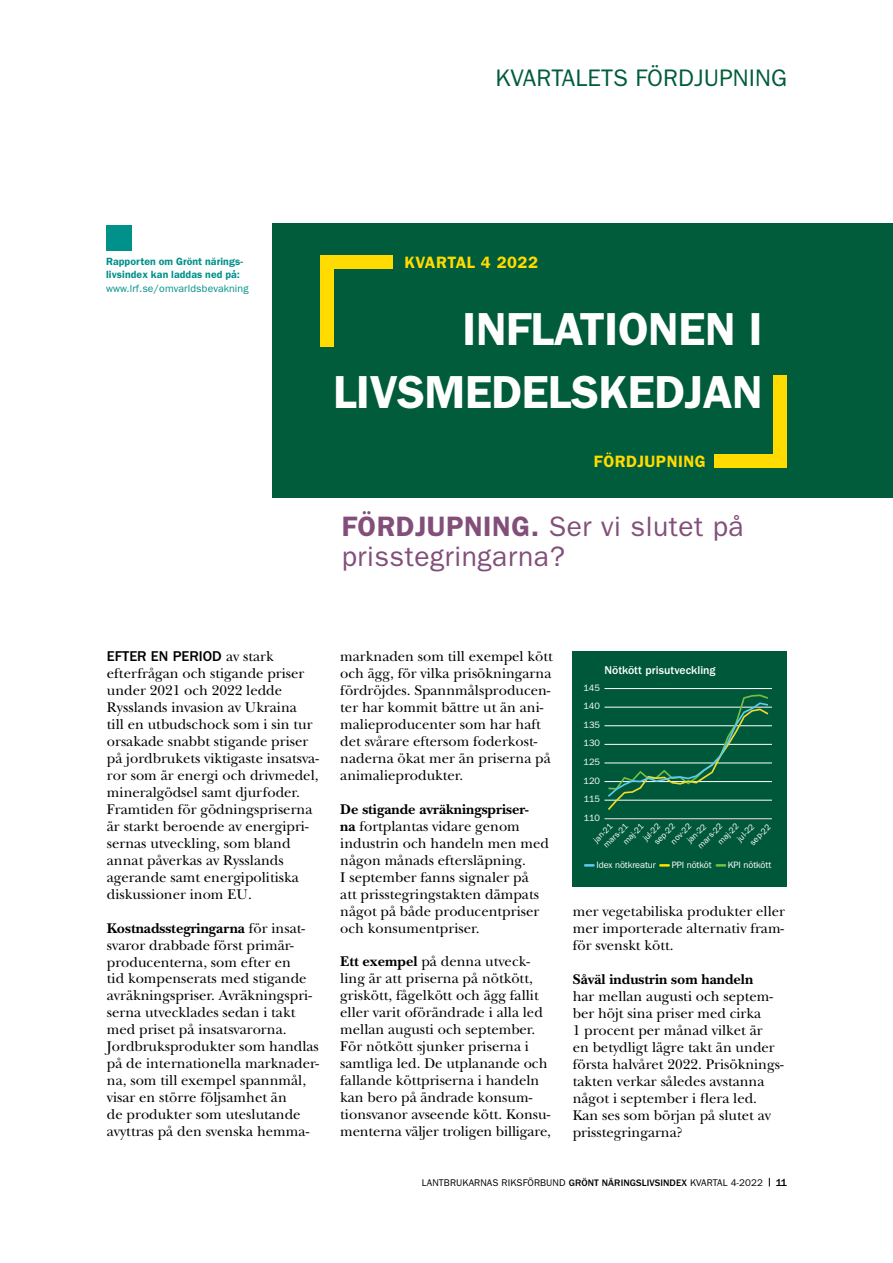
<style>
.page{position:relative;width:893px;height:1263px;background:#fff}
.page>*{position:absolute;margin:0;border:0;box-sizing:border-box;transform-origin:0 0}
.t1{font:600 46.5px/63px "ITC Franklin Gothic Std";letter-spacing:-.01em;color:#fff;text-align:right}
.t2{font:28.2px/30px "ITC Franklin Gothic Std";letter-spacing:.02em;color:#824f7a}
.t3{font:24px "ITC Franklin Gothic Std";letter-spacing:.005em;color:#005c3a}
.t4{font:600 16.5px "ITC Franklin Gothic Std";letter-spacing:.03em;color:#ffdb00}
.t5{font:14.7px/17px "New Baskerville Std";color:#000}
.t6{font:700 14.7px "New Baskerville Std";color:#000}
.t7{font:500 14.7px "ITC Franklin Gothic Std";color:#000}
.t8{font:500 11.7px "ITC Franklin Gothic Std";color:#fff}
.t9{font:600 10.5px/13.5px "ITC Franklin Gothic Std";letter-spacing:.01em;color:#00918a}
.t10{font:10.5px "ITC Franklin Gothic Std";letter-spacing:.01em;color:#00918a}
.t11{font:9.75px "ITC Franklin Gothic Std";letter-spacing:.01em;color:#000}
.t12{font:9.3px "ITC Franklin Gothic Std";letter-spacing:-.01em;color:#fff}
.t13{font:8.4px/11.6px "ITC Franklin Gothic Std";color:#fff}
.s1{font-weight:600}
.s2{font-family:"New Baskerville Std";font-weight:400}
.s3{font-weight:700}
.s4{font-weight:500}
.s5{font-weight:500;font-size:10.5px}
</style>
<div class="page">
<div style="left:106px;top:226px;width:26px;height:25px;background:#00918a"></div>
<div style="left:272px;top:223px;width:621px;height:274px;background:#005c3a"></div>
<div style="left:321px;top:255px;width:13px;height:92px;background:#ffdb00"></div>
<div style="left:321px;top:255px;width:72px;height:13px;background:#ffdb00"></div>
<div style="left:774px;top:376px;width:13px;height:91px;background:#ffdb00"></div>
<div style="left:715px;top:454px;width:72px;height:13px;background:#ffdb00"></div>
<div style="left:573px;top:651px;width:214px;height:236px;background:#00583b"></div>
<svg style="left:585px;top:864px;width:8px;height:3px"></svg>
<svg style="left:660px;top:864px;width:9px;height:3px"></svg>
<svg style="left:717px;top:864px;width:8px;height:3px"></svg>
<hr style="left:604px;top:818px;width:168px;height:1px;background:#fff">
<hr style="left:604px;top:800px;width:168px;height:1px;background:#fff">
<hr style="left:604px;top:781px;width:168px;height:1px;background:#fff">
<hr style="left:604px;top:762px;width:168px;height:1px;background:#fff">
<hr style="left:604px;top:744px;width:168px;height:1px;background:#fff">
<hr style="left:604px;top:725px;width:168px;height:1px;background:#fff">
<hr style="left:604px;top:707px;width:168px;height:1px;background:#fff">
<hr style="left:604px;top:688px;width:168px;height:1px;background:#fff">
<svg style="left:608px;top:694px;width:160px;height:116px"></svg>
<h3 class="t3" style="left:496px;top:65px;width:293px">KVARTALETS FÖRDJUPNING</h3>
<p class="t9" style="left:106px;top:254px;width:138px">Rapporten om Grönt närings&shy;livsindex kan laddas ned på:</p>
<p class="t10" style="left:106px;top:282px;width:144px">www.lrf.se/omvarldsbevakning</p>
<p class="t4" style="left:404px;top:253px;width:135px">KVARTAL 4 2022</p>
<h1 class="t1" style="left:333px;top:298px;width:431px">INFLATIONEN I<br>LIVSMEDELSKEDJAN</h1>
<p class="t4" style="left:594px;top:451px;width:113px">FÖRDJUPNING</p>
<h2 class="t2" style="left:342px;top:511px;width:404px"><span class="s1">FÖRDJUPNING.</span> Ser vi slutet på prisstegringarna?</h2>
<p class="t7" style="left:107px;top:648px;width:168px">EFTER EN PERIOD <span class="s2">av stark</span></p>
<p class="t5" style="left:107px;top:665px;width:213px">efterfrågan och stigande priser under 2021 och 2022 ledde<br>Rysslands invasion av Ukraina<br>till en utbudschock som i sin tur orsakade snabbt stigande priser på jordbrukets viktigaste insatsva&shy;ror som är energi och drivmedel, mineralgödsel samt djurfoder.<br>Framtiden för gödningspriserna är starkt beroende av energipri&shy;sernas utveckling, som bland annat påverkas av Rysslands agerande samt energipolitiska diskussioner inom EU.</p>
<p class="t5" style="left:107px;top:919px;width:214px"><span class="s3">Kostnadsstegringarna</span> för insat&shy;svaror drabbade först primär&shy;producenterna, som efter en<br>tid kompenserats med stigande avräkningspriser. Avräkningspri&shy;serna utvecklades sedan i takt med priset på insatsvarorna.<br>Jordbruksprodukter som handlas på de internationella marknader&shy;na, som till exempel spannmål, visar en större följsamhet än<br>de produkter som uteslutande avyttras på den svenska hemma-</p>
<p class="t5" style="left:340px;top:648px;width:214px">marknaden som till exempel kött och ägg, för vilka prisökningarna fördröjdes. Spannmålsproducen&shy;ter har kommit bättre ut än ani&shy;malieproducenter som har haft det svårare eftersom foderkost&shy;naderna ökat mer än priserna på animalieprodukter.</p>
<p class="t5" style="left:340px;top:801px;width:210px"><span class="s3">De stigande avräkningspriser-<br>na</span> fortplantas vidare genom industrin och handeln men med någon månads eftersläpning.<br>I september fanns signaler på<br>att prisstegringstakten dämpats något på både producentpriser och konsumentpriser.</p>
<p class="t5" style="left:340px;top:953px;width:212px"><span class="s3">Ett exempel</span> på denna utveck&shy;ling är att priserna på nötkött, griskött, fågelkött och ägg fallit eller varit oförändrade i alla led mellan augusti och september.<br>För nötkött sjunker priserna i samtliga led. De utplanande och fallande köttpriserna i handeln kan bero på ändrade konsum&shy;tionsvanor avseende kött. Konsu&shy;menterna väljer troligen billigare,</p>
<p class="t8" style="left:604px;top:664px;width:113px">Nötkött prisutveckling</p>
<p class="t12" style="left:584px;top:682px;width:18px">145</p>
<p class="t12" style="left:584px;top:701px;width:18px">140</p>
<p class="t12" style="left:583px;top:719px;width:18px">135</p>
<p class="t12" style="left:583px;top:738px;width:18px">130</p>
<p class="t12" style="left:584px;top:756px;width:18px">125</p>
<p class="t12" style="left:583px;top:775px;width:18px">120</p>
<p class="t12" style="left:584px;top:794px;width:18px">115</p>
<p class="t12" style="left:584px;top:812px;width:18px">110</p>
<p class="t13" style="left:601px;top:842px;width:32px;rotate:-45deg">mars-21</p>
<p class="t13" style="left:591px;top:837px;width:25px;rotate:-45deg">jan-21</p>
<p class="t13" style="left:726px;top:828px;width:22px;text-indent:-16px;rotate:-45deg">maj-22 jul-22</p>
<p class="t13" style="left:640px;top:835px;width:22px;rotate:-45deg">jul-22</p>
<p class="t13" style="left:620px;top:839px;width:27px;rotate:-45deg">maj-21</p>
<p class="t12" style="left:596px;top:859px;width:61px">Idex nötkreatur</p>
<p class="t12" style="left:672px;top:859px;width:42px">PPI nötköt</p>
<p class="t12" style="left:728px;top:859px;width:45px">KPI nötkött</p>
<p class="t13" style="left:695px;top:843px;width:32px;rotate:-45deg">mars-22</p>
<p class="t13" style="left:747px;top:840px;width:27px;rotate:-45deg">sep-22</p>
<p class="t13" style="left:668px;top:838px;width:27px;rotate:-45deg">nov-22</p>
<p class="t13" style="left:651px;top:839px;width:27px;rotate:-45deg">sep-22</p>
<p class="t13" style="left:684px;top:837px;width:25px;rotate:-45deg">jan-22</p>
<p class="t5" style="left:573px;top:903px;width:214px;text-align:justify">mer vegetabiliska produkter eller mer importerade alternativ fram&shy;för svenskt kött.</p>
<p class="t6" style="left:573px;top:971px;width:182px">Såväl industrin som handeln</p>
<p class="t5" style="left:573px;top:988px;width:212px">har mellan augusti och septem&shy;ber höjt sina priser med cirka<br>1 procent per månad vilket är<br>en betydligt lägre takt än under första halvåret 2022. Prisöknings&shy;takten verkar således avstanna något i september i flera led.<br>Kan ses som början på slutet av prisstegringarna?</p>
<p class="t11" style="left:422px;top:1177px;width:367px">LANTBRUKARNAS RIKSFÖRBUND <span class="s4">GRÖNT NÄRINGSLIVSINDEX</span> KVARTAL 4-2022 <span class="s5">11</span></p>
</div>
